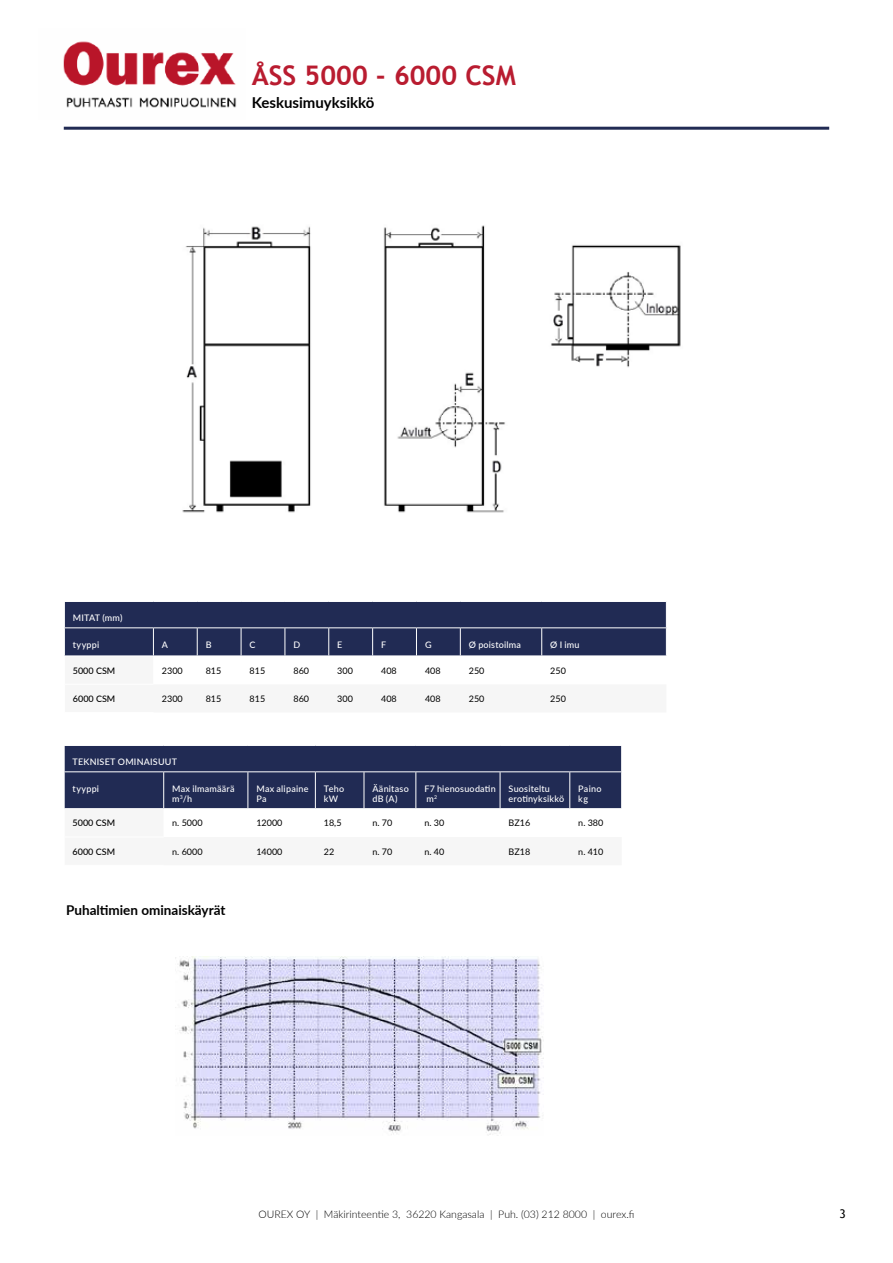
<style>
.page{position:relative;width:893px;height:1263px;background:#fff}
.page>*{position:absolute;margin:0;border:0;box-sizing:border-box;transform-origin:0 0}
.t1{font:700 27px "Trebuchet MS";color:#b91c30}
.t2{font:700 15px "Lato";color:#000}
.t3{font:700 13.5px "Lato";color:#000}
.t4{font:12px "Trebuchet MS";color:#000}
.t5{font:300 10.5px "Lato";color:#000}
.t6{font:500 9px/10.5px "Lato";letter-spacing:.025em;color:#fff}
.t7{font:9px "Lato";color:#000}
.t8{font:500 9px "Lato";color:#000}
</style>
<div class="page">
<hr style="left:64px;top:127px;width:765px;height:3px;background:#212b54">
<img style="left:63px;top:41px;width:174px;height:67px">
<div style="left:64px;top:602px;width:603px;height:54px;background:#212b54"></div>
<hr style="left:64px;top:627px;width:89px;height:1px;background:#fff">
<hr style="left:153px;top:627px;width:44px;height:1px;background:#fff">
<hr style="left:197px;top:627px;width:44px;height:1px;background:#fff">
<hr style="left:241px;top:627px;width:44px;height:1px;background:#fff">
<hr style="left:285px;top:627px;width:44px;height:1px;background:#fff">
<hr style="left:329px;top:627px;width:44px;height:1px;background:#fff">
<hr style="left:373px;top:627px;width:43px;height:1px;background:#fff">
<hr style="left:416px;top:627px;width:44px;height:1px;background:#fff">
<hr style="left:460px;top:627px;width:82px;height:1px;background:#fff">
<hr style="left:542px;top:627px;width:125px;height:1px;background:#fff">
<div style="left:64px;top:745px;width:558px;height:63px;background:#212b54"></div>
<hr style="left:164px;top:745px;width:84px;height:1px;background:#fff">
<hr style="left:248px;top:745px;width:67px;height:1px;background:#fff">
<hr style="left:315px;top:745px;width:49px;height:1px;background:#fff">
<hr style="left:364px;top:745px;width:52px;height:1px;background:#fff">
<hr style="left:416px;top:745px;width:84px;height:1px;background:#fff">
<hr style="left:500px;top:745px;width:70px;height:1px;background:#fff">
<hr style="left:570px;top:745px;width:52px;height:1px;background:#fff">
<hr style="left:64px;top:771px;width:100px;height:1px;background:#fff">
<hr style="left:164px;top:771px;width:84px;height:1px;background:#fff">
<hr style="left:248px;top:771px;width:67px;height:1px;background:#fff">
<hr style="left:315px;top:771px;width:49px;height:1px;background:#fff">
<hr style="left:364px;top:771px;width:52px;height:1px;background:#fff">
<hr style="left:416px;top:771px;width:84px;height:1px;background:#fff">
<hr style="left:500px;top:771px;width:70px;height:1px;background:#fff">
<hr style="left:570px;top:771px;width:52px;height:1px;background:#fff">
<hr style="left:64px;top:772px;width:1px;height:36px;background:#fff">
<img style="left:161px;top:225px;width:524px;height:288px">
<img style="left:175px;top:957px;width:369px;height:178px">
<h1 class="t1" style="left:252px;top:59px;width:266px">ÅSS 5000 - 6000 CSM</h1>
<h2 class="t2" style="left:252px;top:91px;width:124px">Keskusimuyksikkö</h2>
<p class="t6" style="left:73px;top:612px;width:51px">MITAT (mm)</p>
<p class="t6" style="left:73px;top:639px;width:28px">tyyppi</p>
<p class="t6" style="left:162px;top:639px;width:8px">A</p>
<p class="t6" style="left:206px;top:639px;width:7px">B</p>
<p class="t6" style="left:250px;top:639px;width:7px">C</p>
<p class="t6" style="left:293px;top:639px;width:8px">D</p>
<p class="t6" style="left:337px;top:639px;width:7px">E</p>
<p class="t6" style="left:381px;top:639px;width:7px">F</p>
<p class="t6" style="left:425px;top:639px;width:8px">G</p>
<p class="t6" style="left:469px;top:639px;width:54px">Ø poistoilma</p>
<p class="t6" style="left:550px;top:639px;width:31px">Ø I imu</p>
<p class="t8" style="left:73px;top:664px;width:44px">5000 CSM</p>
<p class="t7" style="left:162px;top:664px;width:22px">2300</p>
<p class="t7" style="left:206px;top:664px;width:17px">815</p>
<p class="t7" style="left:250px;top:664px;width:17px">815</p>
<p class="t7" style="left:293px;top:664px;width:17px">860</p>
<p class="t7" style="left:337px;top:664px;width:17px">300</p>
<p class="t7" style="left:381px;top:664px;width:17px">408</p>
<p class="t7" style="left:425px;top:664px;width:17px">408</p>
<p class="t7" style="left:469px;top:664px;width:17px">250</p>
<p class="t7" style="left:550px;top:664px;width:17px">250</p>
<p class="t8" style="left:73px;top:692px;width:44px">6000 CSM</p>
<p class="t7" style="left:162px;top:692px;width:22px">2300</p>
<p class="t7" style="left:206px;top:692px;width:17px">815</p>
<p class="t7" style="left:250px;top:692px;width:17px">815</p>
<p class="t7" style="left:293px;top:692px;width:17px">860</p>
<p class="t7" style="left:337px;top:692px;width:17px">300</p>
<p class="t7" style="left:381px;top:692px;width:17px">408</p>
<p class="t7" style="left:425px;top:692px;width:17px">408</p>
<p class="t7" style="left:469px;top:692px;width:17px">250</p>
<p class="t7" style="left:550px;top:692px;width:17px">250</p>
<p class="t6" style="left:73px;top:756px;width:106px">TEKNISET OMINAISUUT</p>
<p class="t6" style="left:73px;top:783px;width:28px">tyyppi</p>
<p class="t6" style="left:172px;top:783px;width:64px">Max ilmamäärä m<sup>3</sup>/h</p>
<p class="t6" style="left:256px;top:783px;width:54px">Max alipaine<br>Pa</p>
<p class="t6" style="left:324px;top:783px;width:22px">Teho kW</p>
<p class="t6" style="left:372px;top:783px;width:38px">Äänitaso dB (A)</p>
<p class="t6" style="left:424px;top:783px;width:73px">F7 hienosuodatin m<sup>2</sup></p>
<p class="t6" style="left:509px;top:783px;width:57px">Suositeltu erotinyksikkö</p>
<p class="t6" style="left:578px;top:783px;width:25px">Paino kg</p>
<p class="t8" style="left:73px;top:817px;width:44px">5000 CSM</p>
<p class="t7" style="left:172px;top:817px;width:32px">n. 5000</p>
<p class="t7" style="left:256px;top:817px;width:28px">12000</p>
<p class="t7" style="left:324px;top:817px;width:19px">18,5</p>
<p class="t7" style="left:372px;top:817px;width:21px">n. 70</p>
<p class="t7" style="left:424px;top:817px;width:21px">n. 30</p>
<p class="t7" style="left:509px;top:817px;width:23px">BZ16</p>
<p class="t7" style="left:578px;top:817px;width:27px">n. 380</p>
<p class="t8" style="left:73px;top:845px;width:44px">6000 CSM</p>
<p class="t7" style="left:172px;top:845px;width:32px">n. 6000</p>
<p class="t7" style="left:256px;top:845px;width:28px">14000</p>
<p class="t7" style="left:324px;top:845px;width:12px">22</p>
<p class="t7" style="left:372px;top:845px;width:21px">n. 70</p>
<p class="t7" style="left:424px;top:845px;width:21px">n. 40</p>
<p class="t7" style="left:509px;top:845px;width:23px">BZ18</p>
<p class="t7" style="left:578px;top:845px;width:27px">n. 410</p>
<h3 class="t3" style="left:66px;top:900px;width:161px">Puhaltimien ominaiskäyrät</h3>
<p class="t5" style="left:258px;top:1207px;width:378px">OUREX OY | Mäkirinteentie 3, 36220 Kangasala | Puh. (03) 212 8000 | ourex.fi</p>
<h3 class="t4" style="left:839px;top:1207px;width:8px">3</h3>
</div>
